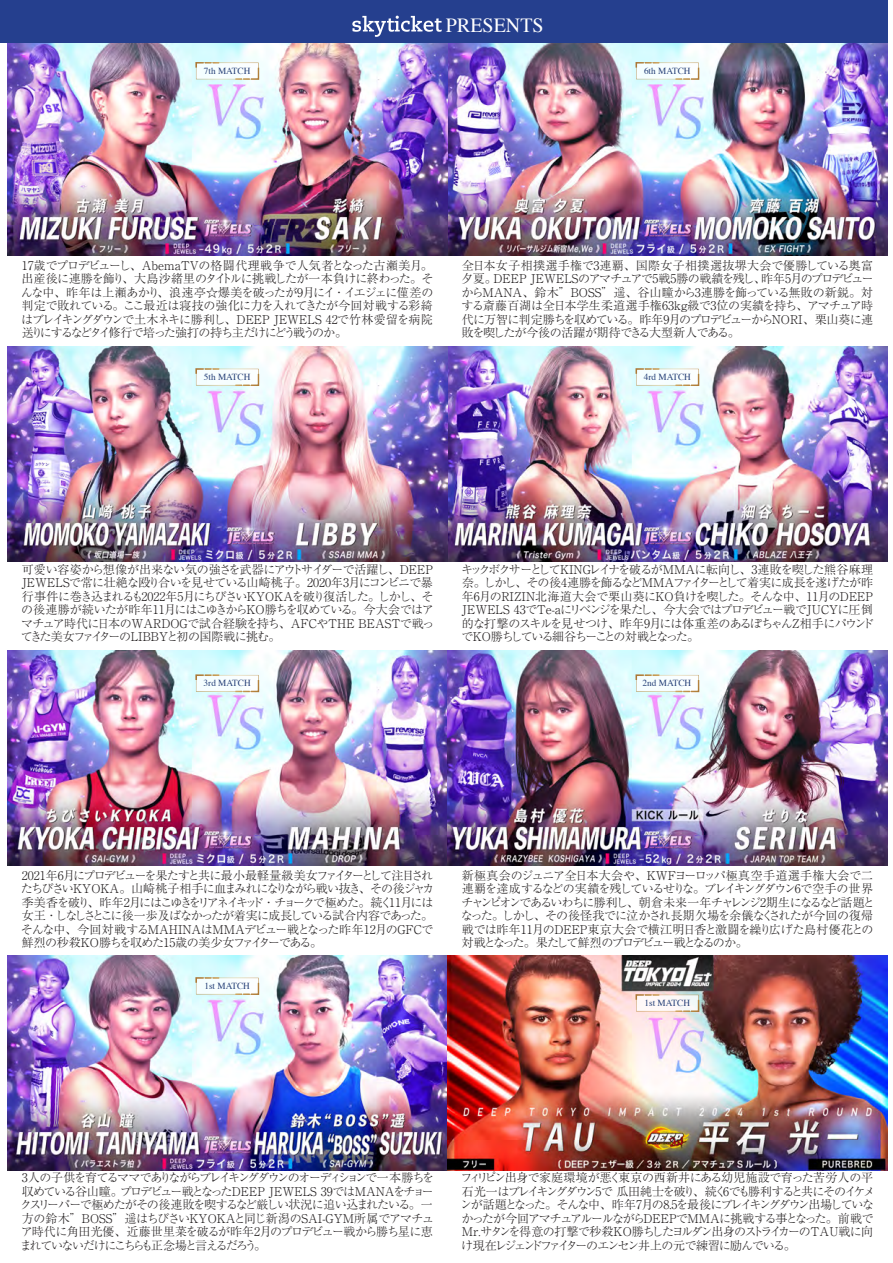
<style>
.page{position:relative;width:893px;height:1263px;background:#fff}
.page>*{position:absolute;margin:0;border:0;box-sizing:border-box;transform-origin:0 0}
.t1{font:20.1px "Times";color:#fff}
.t2{font:300 12px/13.5px "Ryumin Pro";letter-spacing:-.075em;color:#231f20;text-align:justify}
.t3{font:300 12px/13.5px "Ryumin Pro";letter-spacing:-.1em;color:#231f20}
.t4{font:300 12px/13.5px "Ryumin Pro";letter-spacing:-.045em;color:#231f20}
.t5{font:9.3px "Times";color:#274178}
</style>
<div class="page">
<img style="left:7px;top:42px;width:880px;height:213px">
<img style="left:7px;top:955px;width:880px;height:215px">
<img style="left:7px;top:651px;width:880px;height:215px">
<img style="left:7px;top:346px;width:880px;height:215px">
<svg style="left:195px;top:62px;width:64px;height:18px"></svg>
<svg style="left:635px;top:62px;width:64px;height:18px"></svg>
<svg style="left:195px;top:368px;width:64px;height:18px"></svg>
<svg style="left:635px;top:368px;width:64px;height:18px"></svg>
<svg style="left:195px;top:674px;width:64px;height:18px"></svg>
<svg style="left:635px;top:674px;width:64px;height:18px"></svg>
<svg style="left:195px;top:977px;width:64px;height:18px"></svg>
<svg style="left:635px;top:994px;width:64px;height:18px"></svg>
<div style="left:0;top:0;width:888px;height:42px;background:#253f8e"></div>
<svg style="left:352px;top:16px;width:90px;height:21px"></svg>
<h1 class="t1" style="left:446px;top:7px;width:99px">PRESENTS</h1>
<p class="t5" style="left:204px;top:62px;width:48px">7th MATCH</p>
<p class="t5" style="left:644px;top:62px;width:48px">6th MATCH</p>
<p class="t2" style="left:21px;top:257px;width:414px">17歳でプロデビューし、AbemaTVの格闘代理戦争で人気者となった古瀬美月。出産後に連勝を飾り、大島沙緒里のタイトルに挑戦したが一本負けに終わった。そんな中、昨年は上瀬あかり、浪速亭☆爆美を破ったが9月にイ・イエジェに僅差の判定で敗れている。ここ最近は寝技の強化に力を入れてきたが今回対戦する彩綺はブレイキングダウンで土木ネキに勝利し、DEEP JEWELS 42で竹林愛留を病院送りにするなどタイ修行で培った強打の持ち主だけにどう戦うのか。</p>
<p class="t2" style="left:461px;top:257px;width:414px">全日本女子相撲選手権で3連覇、国際女子相撲選抜堺大会で優勝している奥富夕夏。DEEP JEWELSのアマチュアで5戦5勝の戦績を残し、昨年5月のプロデビューからMANA、鈴木”BOSS”遥、谷山瞳から3連勝を飾っている無敗の新鋭。対する斎藤百湖は全日本学生柔道選手権63kg級で3位の実績を持ち、アマチュア時代に万智に判定勝ちを収めている。昨年9月のプロデビューからNORI、栗山葵に連敗を喫したが今後の活躍が期待できる大型新人である。</p>
<p class="t5" style="left:204px;top:368px;width:48px">5th MATCH</p>
<p class="t5" style="left:644px;top:368px;width:49px">4rd MATCH</p>
<p class="t4" style="left:21px;top:562px;width:415px">可愛い容姿から想像が出来ない気の強さを武器にアウトサイダーで活躍し、DEEP JEWELSで常に壮絶な殴り合いを見せている山崎桃子。2020年3月にコンビニで暴行事件に巻き込まれるも2022年5月にちびさいKYOKAを破り復活した。しかし、その後連勝が続いたが昨年11月にはこゆきからKO勝ちを収めている。今大会ではアマチュア時代に日本のWARDOGで試合経験を持ち、AFCやTHE BEASTで戦ってきた美女ファイターのLIBBYと初の国際戦に挑む。</p>
<p class="t2" style="left:461px;top:562px;width:414px">キックボクサーとしてKINGレイナを破るがMMAに転向し、3連敗を喫した熊谷麻理奈。しかし、その後4連勝を飾るなどMMAファイターとして着実に成長を遂げたが昨年6月のRIZIN北海道大会で栗山葵にKO負けを喫した。そんな中、11月のDEEP JEWELS 43でTe-aにリベンジを果たし、今大会ではプロデビュー戦でJUCYに圧倒的な打撃のスキルを見せつけ、昨年9月には体重差のあるぽちゃんZ相手にパウンドでKO勝ちしている細谷ちーことの対戦となった。</p>
<p class="t5" style="left:204px;top:674px;width:49px">3rd MATCH</p>
<p class="t5" style="left:642px;top:674px;width:50px">2nd MATCH</p>
<p class="t2" style="left:21px;top:868px;width:415px">2021年6月にプロデビューを果たすと共に最小最軽量級美女ファイターとして注目されたちびさいKYOKA。山崎桃子相手に血まみれになりながら戦い抜き、その後ジャカ季美香を破り、昨年2月にはこゆきをリアネイキッド・チョークで極めた。続く11月には女王・しなしさとこに後一歩及ばなかったが着実に成長している試合内容であった。そんな中、今回対戦するMAHINAはMMAデビュー戦となった昨年12月のGFCで鮮烈の秒殺KO勝ちを収めた15歳の美少女ファイターである。</p>
<p class="t2" style="left:461px;top:868px;width:416px;text-align:left">新極真会のジュニア全日本大会や、KWFヨーロッパ極真空手道選手権大会で二連覇を達成するなどの実績を残しているせりな。ブレイキングダウン6で空手の世界チャンピオンであるいわちに勝利し、朝倉未来一年チャレンジ2期生になるなど話題となった。しかし、その後怪我でに泣かされ長期欠場を余儀なくされたが今回の復帰戦では昨年11月のDEEP東京大会で横江明日香と激闘を繰り広げた島村優花との対戦となった。果たして鮮烈のプロデビュー戦となるのか。</p>
<p class="t5" style="left:204px;top:977px;width:47px">1st MATCH</p>
<p class="t5" style="left:644px;top:994px;width:47px">1st MATCH</p>
<p class="t2" style="left:20px;top:1170px;width:416px">3人の子供を育てるママでありながらブレイキングダウンのオーディションで一本勝ちを収めている谷山瞳。プロデビュー戦となったDEEP JEWELS 39ではMANAをチョークスリーパーで極めたがその後連敗を喫するなど厳しい状況に追い込まれたいる。一方の鈴木”BOSS”遥はちびさいKYOKAと同じ新潟のSAI-GYM所属でアマチュア時代に角田光優、近藤世里菜を破るが昨年2月のプロデビュー戦から勝ち星に恵まれていないだけにこちらも正念場と言えるだろう。</p>
<p class="t3" style="left:460px;top:1170px;width:416px">フィリピン出身で家庭環境が悪く東京の西新井にある幼児施設で育った苦労人の平石光一はブレイキングダウン5で 瓜田純士を破り、続く6でも勝利すると共にそのイケメンが話題となった。そんな中、昨年7月の8.5を最後にブレイキングダウン出場していなかったが今回アマチュアルールながらDEEPでMMAに挑戦する事となった。前戦でMr.サタンを得意の打撃で秒殺KO勝ちしたヨルダン出身のストライカーのTAU戦に向け現在レジェンドファイターのエンセン井上の元で練習に励んでいる。</p>
</div>
